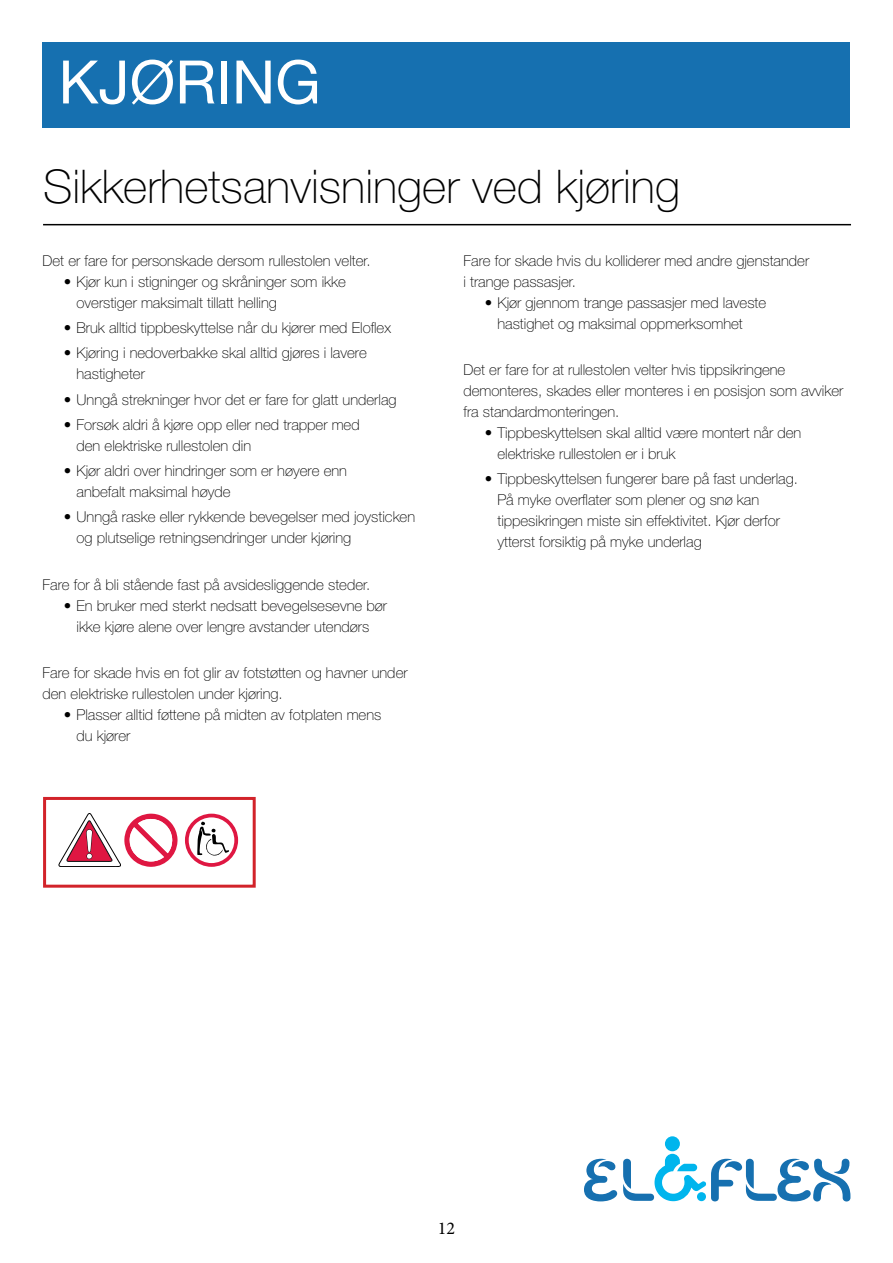
<style>
.page{position:relative;width:893px;height:1263px;background:#fff}
.page>*{position:absolute;margin:0;border:0;box-sizing:border-box;transform-origin:0 0}
.t1{font:60px "Helvetica Neue LT Pro";color:#fff}
.t2{font:100 46.5px "Helvetica Neue LT Pro";color:#000}
.t3{font:18px "Minion Pro";color:#000}
.t4{font:100 15px/21px "Helvetica Neue LT Pro";color:#000}
</style>
<div class="page">
<svg style="left:584px;top:1159px;width:33px;height:42px"></svg>
<div style="left:665px;top:1136px;width:15px;height:15px;background:#00b5ed;border-radius:50%"></div>
<svg style="left:623px;top:1154px;width:227px;height:47px"></svg>
<div style="left:43px;top:43px;width:807px;height:85px;background:#1670b0"></div>
<hr style="left:43px;top:224px;width:808px;height:1px;background:#000">
<div style="left:43px;top:797px;width:213px;height:91px;border:3px solid #d2232a"></div>
<svg style="left:59px;top:813px;width:119px;height:54px"></svg>
<svg style="left:185px;top:814px;width:53px;height:53px"></svg>
<h1 class="t1" style="left:58px;top:46px;width:264px">KJØRING</h1>
<h2 class="t2" style="left:43px;top:160px;width:638px">Sikkerhetsanvisninger ved kjøring</h2>
<p class="t4" style="left:43px;top:250px;width:330px">Det er fare for personskade dersom rullestolen velter.</p>
<p class="t4" style="left:77px;top:271px;width:271px;text-indent:-13px">• Kjør kun i stigninger og skråninger som ikke overstiger maksimalt tillatt helling</p>
<p class="t4" style="left:64px;top:317px;width:329px">• Bruk alltid tippbeskyttelse når du kjører med Eloflex</p>
<p class="t4" style="left:77px;top:342px;width:292px;text-indent:-13px">• Kjøring i nedoverbakke skal alltid gjøres i lavere hastigheter</p>
<p class="t4" style="left:64px;top:389px;width:334px">• Unngå strekninger hvor det er fare for glatt underlag</p>
<p class="t4" style="left:77px;top:414px;width:285px;text-indent:-13px">• Forsøk aldri å kjøre opp eller ned trapper med den elektriske rullestolen din</p>
<p class="t4" style="left:77px;top:460px;width:272px;text-indent:-13px">• Kjør aldri over hindringer som er høyere enn anbefalt maksimal høyde</p>
<p class="t4" style="left:77px;top:506px;width:340px;text-indent:-13px">• Unngå raske eller rykkende bevegelser med joysticken og plutselige retningsendringer under kjøring</p>
<p class="t4" style="left:43px;top:574px;width:329px">Fare for å bli stående fast på avsidesliggende steder.</p>
<p class="t4" style="left:64px;top:595px;width:325px;text-align:center">• En bruker med sterkt nedsatt bevegelsesevne bør ikke kjøre alene over lengre avstander utendørs</p>
<p class="t4" style="left:42px;top:662px;width:367px">Fare for skade hvis en fot glir av fotstøtten og havner under den elektriske rullestolen under kjøring.</p>
<p class="t4" style="left:76px;top:704px;width:306px;text-indent:-13px">• Plasser alltid føttene på midten av fotplaten mens du kjører</p>
<p class="t4" style="left:463px;top:250px;width:347px">Fare for skade hvis du kolliderer med andre gjenstander i trange passasjer.</p>
<p class="t4" style="left:497px;top:292px;width:270px;text-indent:-13px">• Kjør gjennom trange passasjer med laveste hastighet og maksimal oppmerksomhet</p>
<p class="t4" style="left:463px;top:359px;width:381px">Det er fare for at rullestolen velter hvis tippsikringene demonteres, skades eller monteres i en posisjon som avviker fra standardmonteringen.</p>
<p class="t4" style="left:497px;top:422px;width:305px;text-indent:-13px">• Tippbeskyttelsen skal alltid være montert når den elektriske rullestolen er i bruk</p>
<p class="t4" style="left:497px;top:468px;width:302px;text-indent:-13px">• Tippbeskyttelsen fungerer bare på fast underlag.<br>På myke overflater som plener og snø kan tippesikringen miste sin effektivitet. Kjør derfor ytterst forsiktig på myke underlag</p>
<p class="t3" style="left:438px;top:1216px;width:19px">12</p>
</div>
